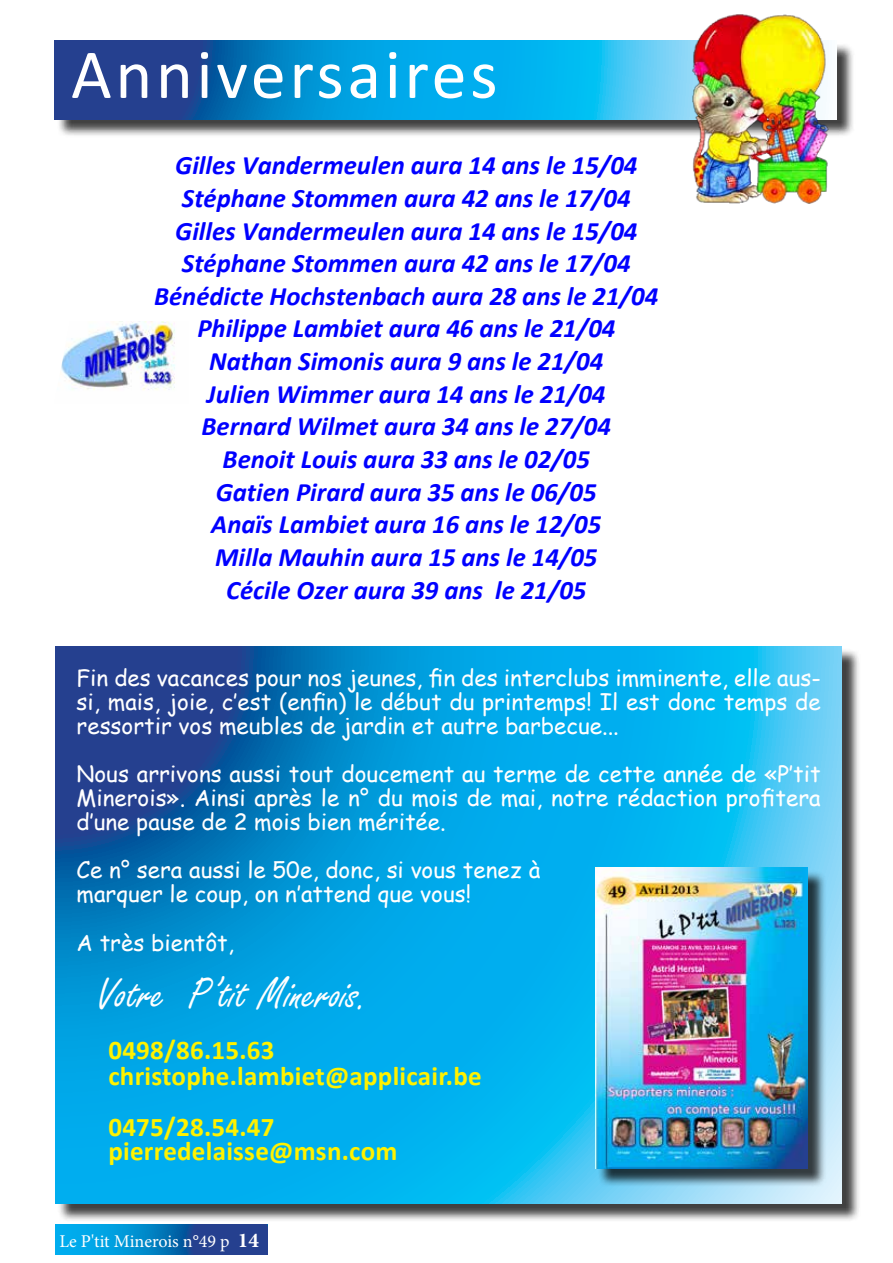
<style>
.page{position:relative;width:893px;height:1263px;background:#fff}
.page>*{position:absolute;margin:0;border:0;box-sizing:border-box;transform-origin:0 0}
.t1{font:70.5px "Calibri";letter-spacing:.05em;color:#fff}
.t2{font:46.5px "Freestyle Script";color:#fff}
.t3{font:700 27px/25.5px "Calibri";letter-spacing:.01em;color:#fff200}
.t4{font:italic 700 26.7px/32.7px "Calibri";color:#00f;text-align:center}
.t5{font:22.5px/24px "Comic Sans MS";color:#fff;text-align:justify}
.t6{font:18px "Minion Pro";letter-spacing:-.005em;color:#fff}
.s1{font-weight:700;font-size:21px}
</style>
<div class="page">
<svg style="left:55px;top:1225px;width:213px;height:29px;background:#0d72b9"></svg>
<img style="left:60px;top:321px;width:115px;height:69px">
<div style="left:56px;top:43px;width:799px;height:95px;background:#000;opacity:.75"></div>
<svg style="left:54px;top:40px;width:782px;height:79px;background:#178fce"></svg>
<img style="left:689px;top:14px;width:143px;height:190px">
<div style="left:58px;top:649px;width:803px;height:573px;background:#000;opacity:.75"></div>
<svg style="left:55px;top:646px;width:787px;height:557px;background:#0d9edd"></svg>
<div style="left:598px;top:870px;width:228px;height:317px;background:#000;opacity:.75"></div>
<img style="left:595px;top:867px;width:213px;height:301px">
<h1 class="t1" style="left:71px;top:30px;width:428px">Anniversaires</h1>
<p class="t4" style="left:154px;top:149px;width:506px">Gilles Vandermeulen aura 14 ans le 15/04<br>Stéphane Stommen aura 42 ans le 17/04<br>Gilles Vandermeulen aura 14 ans le 15/04<br>Stéphane Stommen aura 42 ans le 17/04<br>Bénédicte Hochstenbach aura 28 ans le 21/04<br>Philippe Lambiet aura 46 ans le 21/04<br>Nathan Simonis aura 9 ans le 21/04<br>Julien Wimmer aura 14 ans le 21/04<br>Bernard Wilmet aura 34 ans le 27/04<br>Benoit Louis aura 33 ans le 02/05<br>Gatien Pirard aura 35 ans le 06/05<br>Anaïs Lambiet aura 16 ans le 12/05<br>Milla Mauhin aura 15 ans le 14/05<br>Cécile Ozer aura 39 ans le 21/05</p>
<p class="t5" style="left:77px;top:665px;width:746px">Fin des vacances pour nos jeunes, fin des interclubs imminente, elle aus&shy;si, mais, joie, c’est (enfin) le début du printemps! Il est donc temps de ressortir vos meubles de jardin et autre barbecue...</p>
<p class="t5" style="left:77px;top:761px;width:746px">Nous arrivons aussi tout doucement au terme de cette année de «P’tit Minerois». Ainsi après le n° du mois de mai, notre rédaction profitera d’une pause de 2 mois bien méritée.</p>
<p class="t5" style="left:77px;top:857px;width:465px">Ce n° sera aussi le 50e, donc, si vous tenez à marquer le coup, on n’attend que vous!</p>
<p class="t5" style="left:77px;top:930px;width:159px">A très bientôt,</p>
<h2 class="t2" style="left:97px;top:968px;width:274px">Votre P’tit Minerois.</h2>
<p class="t3" style="left:108px;top:1037px;width:375px">0498/86.15.63 christophe.lambiet@applicair.be</p>
<p class="t3" style="left:108px;top:1115px;width:291px;line-height:24px">0475/28.54.47 pierredelaisse@msn.com</p>
<p class="t6" style="left:59px;top:1229px;width:201px">Le P'tit Minerois n°49 p <span class="s1">14</span></p>
</div>
